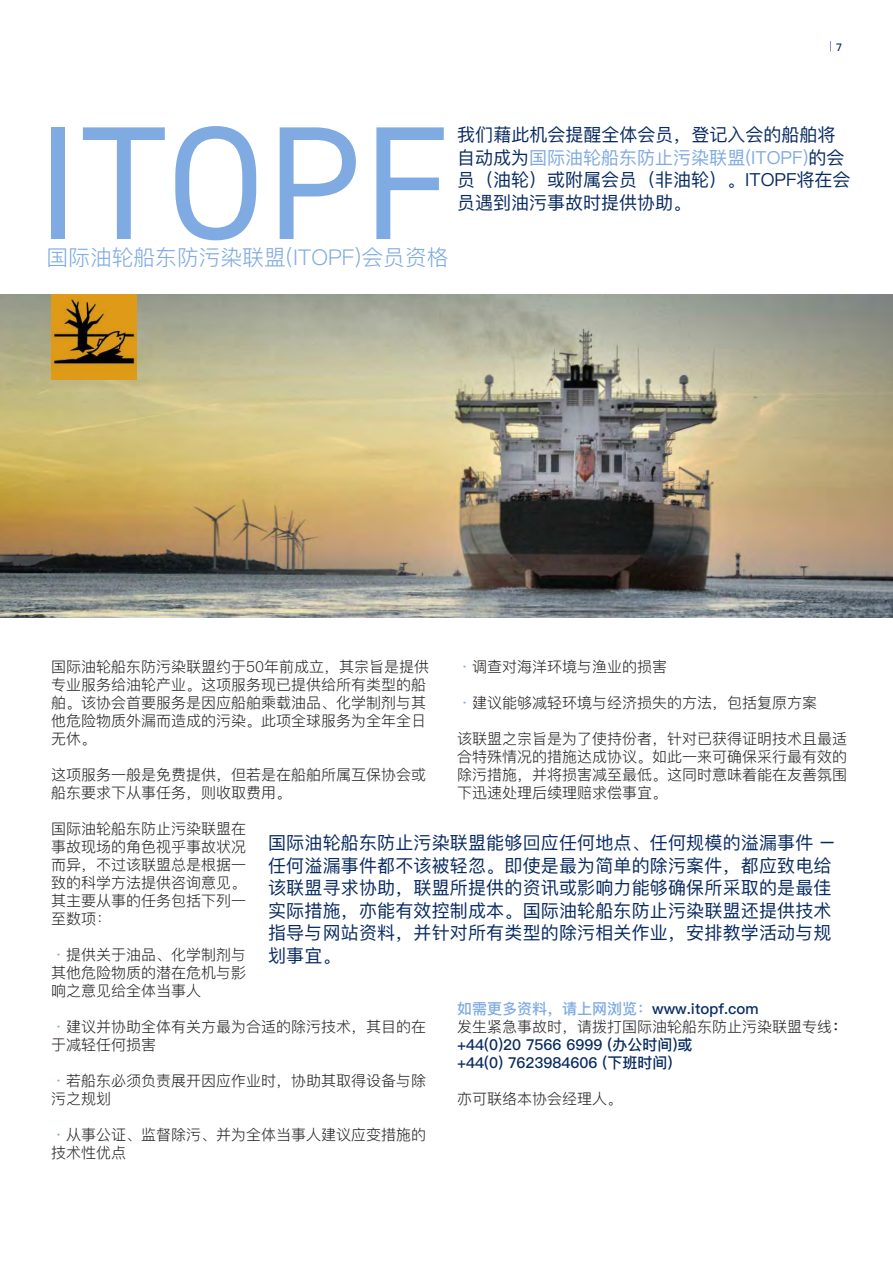
<style>
.page{position:relative;width:893px;height:1263px;background:#fff}
.page>*{position:absolute;margin:0;border:0;box-sizing:border-box;transform-origin:0 0}
.t1{font:161.85px "DIN2014";letter-spacing:.01em;color:#7faae2}
.t2{font:300 21.75px "Ping Fang SC";color:#7faae2}
.t3{font:18px/22.5px "Ping Fang SC";letter-spacing:.01em;color:#082a61}
.t4{font:300 15px/18px "Ping Fang SC";color:#272526}
.t5{font:500 15px/18px "Ping Fang SC";color:#082a61}
.t6{font:300 10.5px "Ping Fang SC";color:#082a61}
.s1{font-weight:500}
.s2{color:#7faae2}
.s3{font-weight:300;color:#272526}
.s4{color:#272526}
</style>
<div class="page">
<img style="left:0;top:294px;width:893px;height:324px">
<img style="left:51px;top:294px;width:85px;height:85px">
<p class="t6" style="left:830px;top:40px;width:14px">| <span class="s1">7</span></p>
<h1 class="t1" style="left:36px;top:127px;width:414px">ITOPF</h1>
<h2 class="t2" style="left:47px;top:244px;width:404px">国际油轮船东防污染联盟(ITOPF)会员资格</h2>
<p class="t3" style="left:457px;top:123px;width:395px">我们藉此机会提醒全体会员，登记入会的船舶将自动成为<span class="s2">国际油轮船东防止污染联盟(ITOPF)</span>的会员（油轮）或附属会员（非油轮）。ITOPF将在会员遇到油污事故时提供协助。</p>
<p class="t4" style="left:51px;top:657px;width:379px">国际油轮船东防污染联盟约于50年前成立，其宗旨是提供专业服务给油轮产业。这项服务现已提供给所有类型的船舶。该协会首要服务是因应船舶乘载油品、化学制剂与其他危险物质外漏而造成的污染。此项全球服务为全年全日无休。</p>
<p class="t4" style="left:51px;top:765px;width:376px">这项服务一般是免费提供，但若是在船舶所属互保协会或船东要求下从事任务，则收取费用。</p>
<p class="t4" style="left:51px;top:819px;width:196px;text-align:justify">国际油轮船东防止污染联盟在事故现场的角色视乎事故状况而异，不过该联盟总是根据一致的科学方法提供咨询意见。其主要从事的任务包括下列一至数项：</p>
<p class="t4" style="left:51px;top:945px;width:196px;text-align:justify"><span class="s2">・</span>提供关于油品、化学制剂与其他危险物质的潜在危机与影响之意见给全体当事人</p>
<p class="t4" style="left:51px;top:1017px;width:376px"><span class="s2">・</span>建议并协助全体有关方最为合适的除污技术，其目的在于减轻任何损害</p>
<p class="t4" style="left:51px;top:1071px;width:376px"><span class="s2">・</span>若船东必须负责展开因应作业时，协助其取得设备与除污之规划</p>
<p class="t4" style="left:51px;top:1125px;width:376px"><span class="s2">・</span>从事公证、监督除污、并为全体当事人建议应变措施的技术性优点</p>
<p class="t4" style="left:457px;top:657px;width:211px"><span class="s2">・</span>调查对海洋环境与渔业的损害</p>
<p class="t4" style="left:457px;top:693px;width:361px"><span class="s2">・</span>建议能够减轻环境与经济损失的方法，包括复原方案</p>
<p class="t4" style="left:457px;top:729px;width:391px;text-align:justify">该联盟之宗旨是为了使持份者，针对已获得证明技术且最适合特殊情况的措施达成协议。如此一来可确保采行最有效的除污措施，并将损害减至最低。这同时意味着能在友善氛围下迅速处理后续理赔求偿事宜。</p>
<p class="t3" style="left:268px;top:831px;width:568px">国际油轮船东防止污染联盟能够回应任何地点、任何规模的溢漏事件 –任何溢漏事件都不该被轻忽。即使是最为简单的除污案件，都应致电给该联盟寻求协助，联盟所提供的资讯或影响力能够确保所采取的是最佳实际措施，亦能有效控制成本。国际油轮船东防止污染联盟还提供技术指导与网站资料，并针对所有类型的除污相关作业，安排教学活动与规划事宜。</p>
<p class="t5" style="left:457px;top:999px;width:391px"><span class="s2">如需更多资料，请上网浏览：</span>www.itopf.com<br><span class="s3">发生紧急事故时，请拨打国际油轮船东防止污染联盟专线</span><span class="s4">：</span>+44(0)20 7566 6999 (办公时间)或<br>+44(0) 7623984606 (下班时间)</p>
<p class="t4" style="left:457px;top:1089px;width:166px">亦可联络本协会经理人。</p>
</div>
